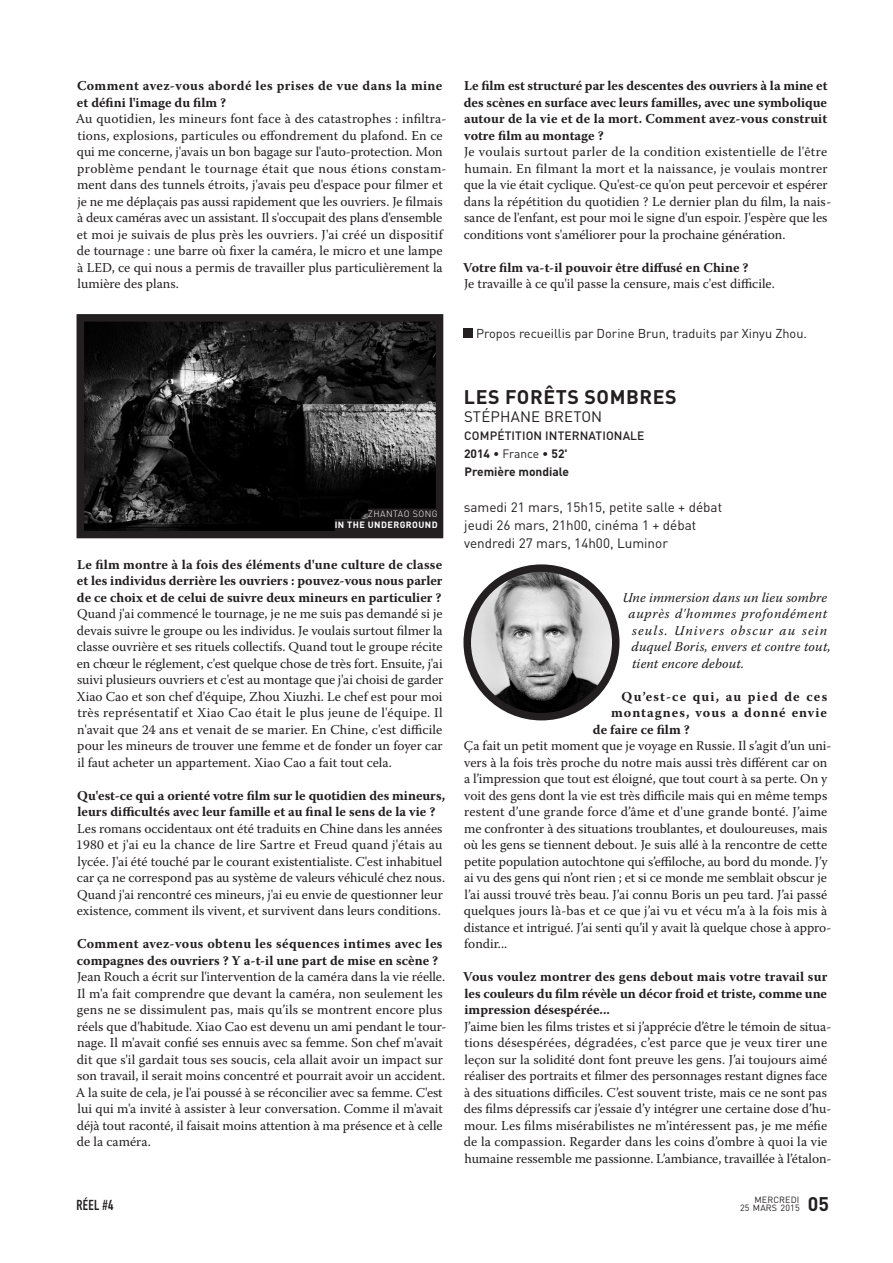
<style>
.page{position:relative;width:893px;height:1263px;background:#fff}
.page>*{position:absolute;margin:0;border:0;box-sizing:border-box;transform-origin:0 0}
.TITRE_FILM{font:700 19.5px "DIN Pro";letter-spacing:.03em;color:#231f20}
.REALISATEUR{font:15px "DIN Pro";letter-spacing:.01em;color:#231f20}
.t1{font:14.25px "DIN Engschrift Std";color:#231f20}
.texte_courant{font:13.5px/16.5px "Warnock Pro";color:#231f20}
.question{font:700 13.5px/16.5px "Warnock Pro";letter-spacing:.005em;color:#231f20;text-align:justify}
.question-2{font:700 13.5px/16.5px "Warnock Pro";letter-spacing:.025em;color:#231f20}
.intro{font:italic 13.5px/16.5px "Warnock Pro";letter-spacing:.015em;color:#1a1a1a}
.Seance{font:13.5px "DIN Pro";color:#231f20}
.intro-2{font:700 13.5px "Warnock Pro";letter-spacing:.07em;color:#231f20}
.intro-3{font:700 13.5px "Warnock Pro";color:#231f20}
.signature{font:12.75px "DIN Pro";color:#231f20}
.COMPET{font:500 12px "DIN Pro";letter-spacing:.01em;color:#231f20}
.COMPET-2{font:700 12px "DIN Pro";color:#231f20}
.COMPET-3{font:12px "DIN Pro";letter-spacing:-.01em;color:#231f20}
.img_legend{font:700 9px "DIN Pro";letter-spacing:.05em;color:#fff}
.t2{font:9px "DIN Pro";letter-spacing:.01em;color:#231f20}
.img_legend-2{font:300 9px "DIN Pro";letter-spacing:.05em;color:#fff}
.t3{font:8.85px "DIN Pro";letter-spacing:.015em;color:#231f20}
.s1{font-weight:700}
.s2{font-size:8.85px}
.s3{font-weight:700;font-size:19.5px}
</style>
<div class="page">
<div style="left:463px;top:328px;width:10px;height:10px;background:#231f20"></div>
<img style="left:86px;top:323px;width:348px;height:206px">
<div style="left:77px;top:314px;width:366px;height:224px;border:8px solid #231f20"></div>
<div style="left:368px;top:508px;width:70px;height:12px;background:#231f20"></div>
<div style="left:335px;top:519px;width:103px;height:12px;background:#231f20"></div>
<img style="left:467px;top:568px;width:149px;height:149px;border-radius:74px">
<div style="left:463px;top:564px;width:156px;height:156px;border:8px solid #231f20;border-radius:50%"></div>
<p class="question-2" style="left:77px;top:77px;width:367px">Comment avez-vous abordé les prises de vue dans la mine et défini l'image du film ?</p>
<p class="texte_courant" style="left:76px;top:110px;width:372px">Au quotidien, les mineurs font face à des catastrophes : infiltra&shy;tions, explosions, particules ou effondrement du plafond. En ce qui me concerne, j'avais un bon bagage sur l'auto-protection. Mon problème pendant le tournage était que nous étions constam&shy;ment dans des tunnels étroits, j'avais peu d'espace pour filmer et je ne me déplaçais pas aussi rapidement que les ouvriers. Je filmais à deux caméras avec un assistant. Il s'occupait des plans d'ensemble et moi je suivais de plus près les ouvriers. J'ai créé un dispositif de tournage : une barre où fixer la caméra, le micro et une lampe à LED, ce qui nous a permis de travailler plus particulièrement la lumière des plans.</p>
<p class="question" style="left:464px;top:77px;width:365px">Le film est structuré par les descentes des ouvriers à la mine et des scènes en surface avec leurs familles, avec une symbolique autour de la vie et de la mort. Comment avez-vous construit votre film au montage ?</p>
<p class="texte_courant" style="left:464px;top:143px;width:369px">Je voulais surtout parler de la condition existentielle de l'être humain. En filmant la mort et la naissance, je voulais montrer que la vie était cyclique. Qu'est-ce qu'on peut percevoir et espérer dans la répétition du quotidien ? Le dernier plan du film, la nais&shy;sance de l'enfant, est pour moi le signe d'un espoir. J'espère que les conditions vont s'améliorer pour la prochaine génération.</p>
<p class="question" style="left:463px;top:259px;width:287px">Votre film va-t-il pouvoir être diffusé en Chine ?</p>
<p class="texte_courant" style="left:464px;top:275px;width:312px">Je travaille à ce qu'il passe la censure, mais c'est difficile.</p>
<p class="signature" style="left:476px;top:324px;width:332px">Propos recueillis par Dorine Brun, traduits par Xinyu Zhou.</p>
<p class="img_legend-2" style="left:368px;top:508px;width:71px">ZHANTAO SONG</p>
<p class="img_legend" style="left:335px;top:519px;width:104px">IN THE UNDERGROUND</p>
<p class="question" style="left:77px;top:556px;width:367px">Le film montre à la fois des éléments d'une culture de classe et les individus derrière les ouvriers : pouvez-vous nous parler de ce choix et de celui de suivre deux mineurs en particulier ?</p>
<p class="texte_courant" style="left:76px;top:605px;width:368px;text-align:justify">Quand j'ai commencé le tournage, je ne me suis pas demandé si je devais suivre le groupe ou les individus. Je voulais surtout filmer la classe ouvrière et ses rituels collectifs. Quand tout le groupe récite en chœur le réglement, c'est quelque chose de très fort. Ensuite, j'ai suivi plusieurs ouvriers et c'est au montage que j'ai choisi de garder Xiao Cao et son chef d'équipe, Zhou Xiuzhi. Le chef est pour moi très représentatif et Xiao Cao était le plus jeune de l'équipe. Il n'avait que 24 ans et venait de se marier. En Chine, c'est difficile pour les mineurs de trouver une femme et de fonder un foyer car il faut acheter un appartement. Xiao Cao a fait tout cela.</p>
<p class="question" style="left:77px;top:787px;width:370px">Qu'est-ce qui a orienté votre film sur le quotidien des mineurs, leurs difficultés avec leur famille et au final le sens de la vie ?</p>
<p class="texte_courant" style="left:76px;top:820px;width:371px">Les romans occidentaux ont été traduits en Chine dans les années 1980 et j'ai eu la chance de lire Sartre et Freud quand j'étais au lycée. J'ai été touché par le courant existentialiste. C'est inhabituel car ça ne correspond pas au système de valeurs véhiculé chez nous.<br>Quand j'ai rencontré ces mineurs, j'ai eu envie de questionner leur existence, comment ils vivent, et survivent dans leurs conditions.</p>
<p class="question-2" style="left:77px;top:935px;width:367px">Comment avez-vous obtenu les séquences intimes avec les compagnes des ouvriers ? Y a-t-il une part de mise en scène ?</p>
<p class="texte_courant" style="left:76px;top:968px;width:372px">Jean Rouch a écrit sur l'intervention de la caméra dans la vie réelle.<br>Il m'a fait comprendre que devant la caméra, non seulement les gens ne se dissimulent pas, mais qu’ils se montrent encore plus réels que d'habitude. Xiao Cao est devenu un ami pendant le tour&shy;nage. Il m'avait confié ses ennuis avec sa femme. Son chef m'avait dit que s'il gardait tous ses soucis, cela allait avoir un impact sur son travail, il serait moins concentré et pourrait avoir un accident.<br>A la suite de cela, je l'ai poussé à se réconcilier avec sa femme. C'est lui qui m'a invité à assister à leur conversation. Comme il m'avait déjà tout raconté, il faisait moins attention à ma présence et à celle de la caméra.</p>
<p class="TITRE_FILM" style="left:464px;top:383px;width:214px">LES FORÊTS SOMBRES</p>
<p class="REALISATEUR" style="left:464px;top:406px;width:140px">STÉPHANE BRETON</p>
<p class="COMPET" style="left:464px;top:427px;width:182px">COMPÉTITION INTERNATIONALE</p>
<p class="COMPET-3" style="left:464px;top:445px;width:105px"><span class="s1">2014</span> • France • <span class="s1">52'</span></p>
<p class="COMPET-2" style="left:464px;top:463px;width:106px">Première mondiale</p>
<p class="Seance" style="left:464px;top:498px;width:260px">samedi 21 mars, 15h15, petite salle + débat</p>
<p class="Seance" style="left:464px;top:516px;width:233px">jeudi 26 mars, 21h00, cinéma 1 + débat</p>
<p class="Seance" style="left:464px;top:534px;width:205px">vendredi 27 mars, 14h00, Luminor</p>
<p class="intro" style="left:629px;top:589px;width:204px;text-indent:-6px">Une immersion dans un lieu sombre auprès d'hommes profondément seuls. Univers obscur au sein duquel Boris, envers et contre tout, tient encore debout.</p>
<p class="intro-2" style="left:622px;top:688px;width:207px">Qu’est-ce qui, au pied de ces</p>
<p class="intro-2" style="left:611px;top:705px;width:217px">montagnes, vous a donné envie</p>
<p class="intro-3" style="left:593px;top:721px;width:99px">de faire ce film ?</p>
<p class="texte_courant" style="left:464px;top:737px;width:369px">Ça fait un petit moment que je voyage en Russie. Il s’agit d’un uni&shy;vers à la fois très proche du notre mais aussi très différent car on a l’impression que tout est éloigné, que tout court à sa perte. On y voit des gens dont la vie est très difficile mais qui en même temps restent d’une grande force d’âme et d'une grande bonté. J’aime me confronter à des situations troublantes, et douloureuses, mais où les gens se tiennent debout. Je suis allé à la rencontre de cette petite population autochtone qui s’effiloche, au bord du monde. J’y ai vu des gens qui n’ont rien ; et si ce monde me semblait obscur je l’ai aussi trouvé très beau. J’ai connu Boris un peu tard. J’ai passé quelques jours là-bas et ce que j’ai vu et vécu m’a à la fois mis à distance et intrigué. J’ai senti qu’il y avait là quelque chose à appro&shy;fondir...</p>
<p class="question" style="left:463px;top:968px;width:366px">Vous voulez montrer des gens debout mais votre travail sur les couleurs du film révèle un décor froid et triste, comme une impression désespérée...</p>
<p class="texte_courant" style="left:464px;top:1018px;width:369px">J’aime bien les films tristes et si j’apprécie d’être le témoin de situa&shy;tions désespérées, dégradées, c’est parce que je veux tirer une leçon sur la solidité dont font preuve les gens. J’ai toujours aimé réaliser des portraits et filmer des personnages restant dignes face à des situations difficiles. C’est souvent triste, mais ce ne sont pas des films dépressifs car j’essaie d’y intégrer une certaine dose d’hu&shy;mour. Les films misérabilistes ne m’intéressent pas, je me méfie de la compassion. Regarder dans les coins d’ombre à quoi la vie humaine ressemble me passionne. L’ambiance, travaillée à l’étalon-</p>
<p class="t1" style="left:77px;top:1197px;width:38px">RÉEL #4</p>
<p class="t3" style="left:755px;top:1193px;width:46px">MERCREDI</p>
<p class="t2" style="left:740px;top:1201px;width:90px">25 <span class="s2">MARS</span> 2015 <span class="s3">05</span></p>
</div>
